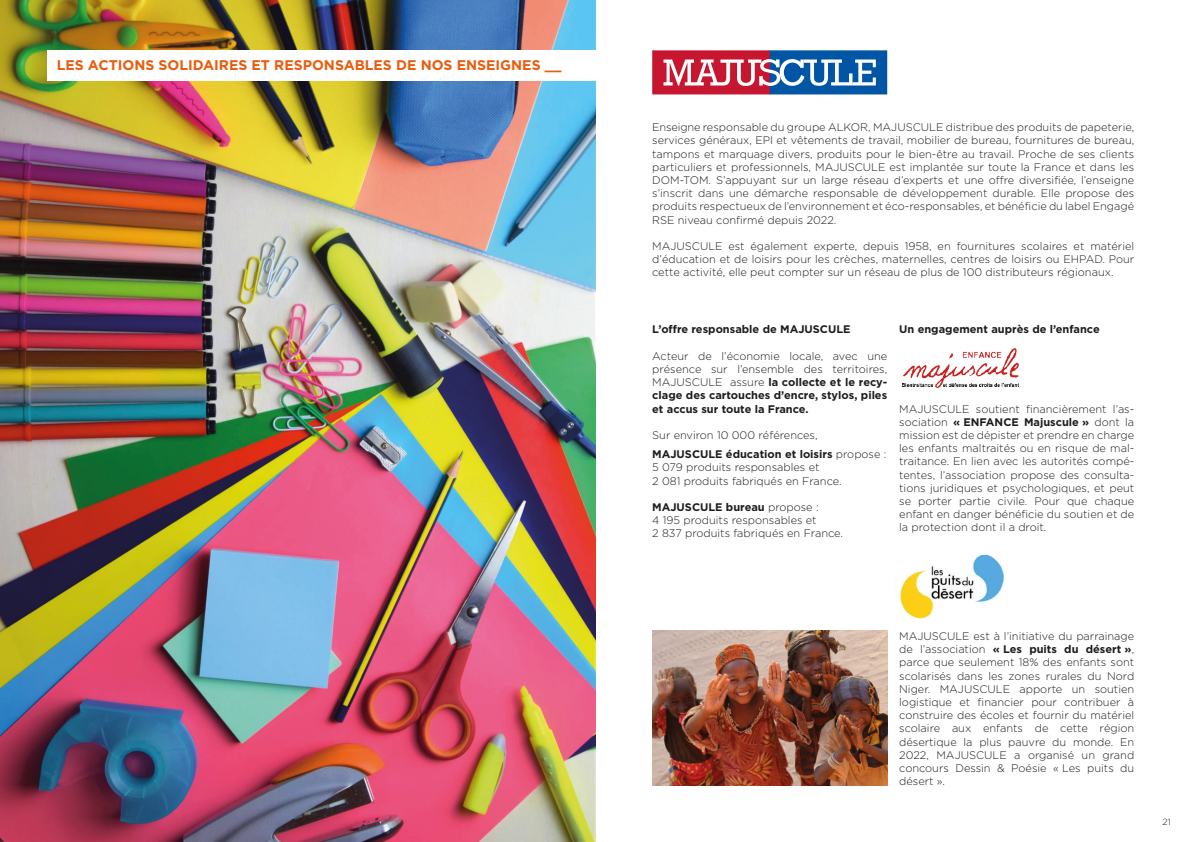
<style>
.page{position:relative;width:1191px;height:842px;background:#fff}
.page>*{position:absolute;margin:0;border:0;box-sizing:border-box;transform-origin:0 0}
.t1{font:700 14px "Gotham";color:#ea5b0c}
.t2{font:300 11px/13.2px "Gotham";color:#1d1d1b;text-align:justify}
.t3{font:700 11px "Gotham";color:#1d1d1b}
.t4{font:300 9px "Gotham";color:#1d1d1b}
.s1{font-weight:700}
</style>
<div class="page">
<img style="left:0;top:0;width:595px;height:842px">
<div style="left:47px;top:50px;width:565px;height:31px;background:#fff"></div>
<img style="left:902px;top:348px;width:117px;height:41px">
<img style="left:893px;top:527px;width:118px;height:118px;border-radius:59px">
<img style="left:652px;top:630px;width:235px;height:155px">
<svg style="left:652px;top:50px;width:235px;height:44px"></svg>
<p class="t1" style="left:57px;top:57px;width:506px">LES ACTIONS SOLIDAIRES ET RESPONSABLES DE NOS ENSEIGNES __</p>
<p class="t2" style="left:652px;top:120px;width:483px">Enseigne responsable du groupe ALKOR, MAJUSCULE distribue des produits de papeterie, services généraux, EPI et vêtements de travail, mobilier de bureau, fournitures de bureau, tampons et marquage divers, produits pour le bien-être au travail. Proche de ses clients particuliers et professionnels, MAJUSCULE est implantée sur toute la France et dans les DOM-TOM. S’appuyant sur un large réseau d’experts et une offre diversifiée, l’enseigne s’inscrit dans une démarche responsable de développement durable. Elle propose des produits respectueux de l’environnement et éco-responsables, et bénéficie du label Engagé RSE niveau confirmé depuis 2022.</p>
<p class="t2" style="left:652px;top:239px;width:483px">MAJUSCULE est également experte, depuis 1958, en fournitures scolaires et matériel d’éducation et de loisirs pour les crèches, maternelles, centres de loisirs ou EHPAD. Pour cette activité, elle peut compter sur un réseau de plus de 100 distributeurs régionaux.</p>
<p class="t3" style="left:652px;top:323px;width:200px">L’offre responsable de MAJUSCULE</p>
<p class="t2" style="left:652px;top:349px;width:236px">Acteur de l’économie locale, avec une présence sur l’ensemble des territoires, MAJUSCULE assure <span class="s1">la collecte et le recy&shy;clage des cartouches d’encre, stylos, piles et accus sur toute la France.</span></p>
<p class="t2" style="left:652px;top:425px;width:236px;line-height:19.2px">Sur environ 10 000 références,<br><span class="s1">MAJUSCULE éducation et loisirs</span> propose :</p>
<p class="t2" style="left:652px;top:461px;width:191px">5 079 produits responsables et<br>2 081 produits fabriqués en France.</p>
<p class="t2" style="left:652px;top:500px;width:192px;text-align:left"><span class="s1">MAJUSCULE bureau</span> propose :<br>4 195 produits responsables et<br>2 837 produits fabriqués en France.</p>
<p class="t3" style="left:899px;top:323px;width:202px">Un engagement auprès de l’enfance</p>
<p class="t2" style="left:899px;top:402px;width:236px">MAJUSCULE soutient financièrement l’as&shy;sociation <span class="s1">« ENFANCE Majuscule »</span> dont la mission est de dépister et prendre en charge les enfants maltraités ou en risque de mal&shy;traitance. En lien avec les autorités compé&shy;tentes, l’association propose des consulta&shy;tions juridiques et psychologiques, et peut se porter partie civile. Pour que chaque enfant en danger bénéficie du soutien et de la protection dont il a droit.</p>
<p class="t2" style="left:899px;top:629px;width:236px">MAJUSCULE est à l’initiative du parrainage de l’association <span class="s1">« Les puits du désert »</span>, parce que seulement 18% des enfants sont scolarisés dans les zones rurales du Nord Niger. MAJUSCULE apporte un soutien logistique et financier pour contribuer à construire des écoles et fournir du matériel scolaire aux enfants de cette région désertique la plus pauvre du monde. En 2022, MAJUSCULE a organisé un grand concours Dessin &amp; Poésie « Les puits du désert ».</p>
<p class="t4" style="left:1162px;top:816px;width:10px">21</p>
</div>
